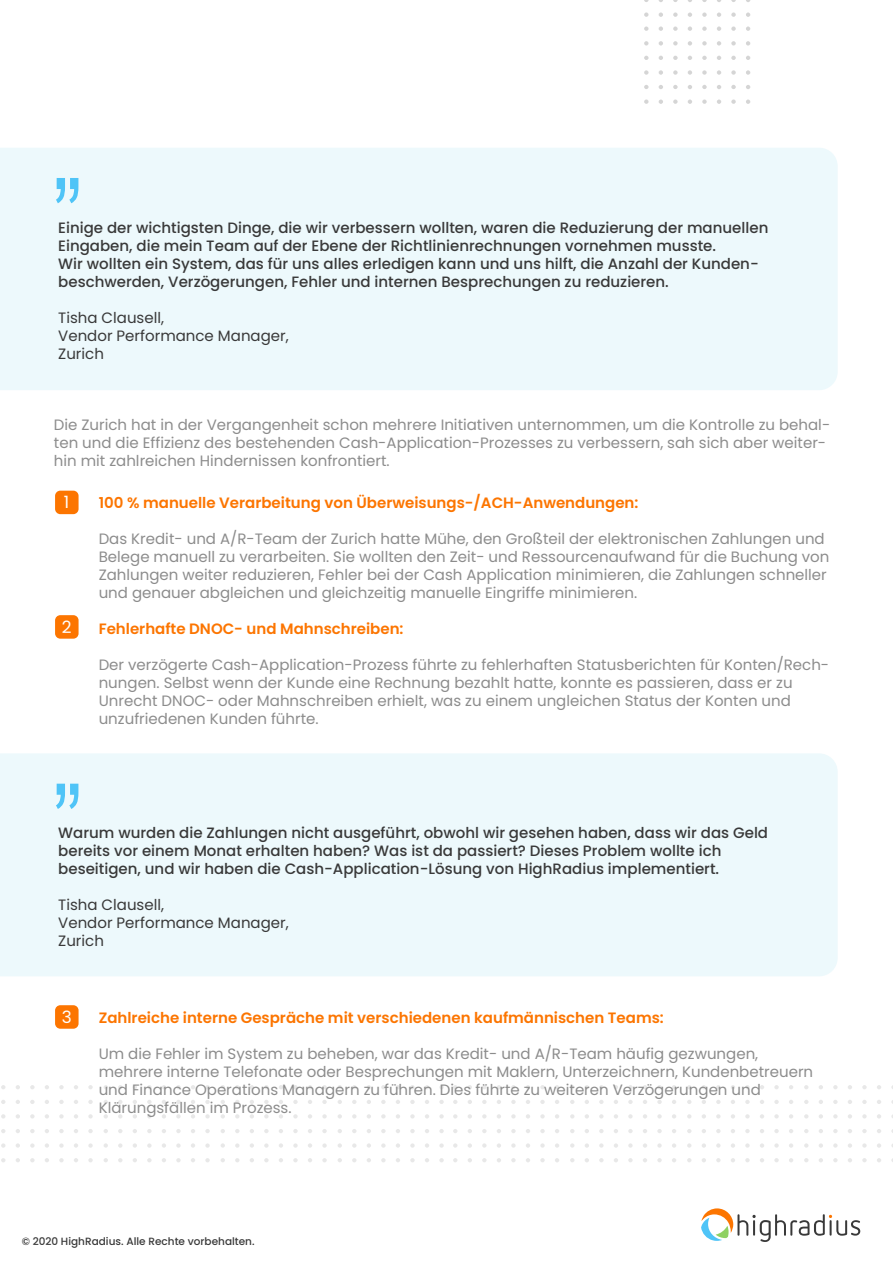
<style>
.page{position:relative;width:893px;height:1263px;background:#fff}
.page>*{position:absolute;margin:0;border:0;box-sizing:border-box;transform-origin:0 0}
.t1{font:108px "Arial Narrow";color:#4fc4f7}
.t2{font:16.95px "Poppins";color:#fff}
.t3{font:15px/18px "Poppins";color:#8c8c8c}
.t4{font:500 15px/18px "Poppins";color:#393939}
.t5{font:600 15px "Poppins";color:#fc7500}
.t6{font:15px/18px "Poppins";color:#393939}
.t7{font:500 10.5px "Poppins";color:#393939}
</style>
<div class="page">
<svg style="left:701px;top:1208px;width:159px;height:34px"></svg>
<svg style="left:1px;top:1085px;width:92px;height:77px"></svg>
<svg style="left:104px;top:1085px;width:106px;height:77px"></svg>
<svg style="left:221px;top:1085px;width:106px;height:77px"></svg>
<svg style="left:338px;top:1085px;width:106px;height:77px"></svg>
<svg style="left:453px;top:1085px;width:106px;height:77px"></svg>
<svg style="left:570px;top:1085px;width:106px;height:77px"></svg>
<svg style="left:687px;top:1085px;width:106px;height:77px"></svg>
<svg style="left:804px;top:1085px;width:89px;height:77px"></svg>
<svg style="left:644px;top:0;width:106px;height:17px"></svg>
<svg style="left:644px;top:27px;width:106px;height:77px"></svg>
<div style="left:55px;top:491px;width:24px;height:23px;background:#fc7500;border-radius:5px"></div>
<div style="left:55px;top:615px;width:24px;height:24px;background:#fc7500;border-radius:5px"></div>
<div style="left:55px;top:1005px;width:24px;height:24px;background:#fc7500;border-radius:5px"></div>
<div style="left:0;top:148px;width:838px;height:242px;background:#edf9fc"></div>
<div style="left:0;top:753px;width:838px;height:223px;background:#edf9fc"></div>
<h1 class="t1" style="left:53px;top:138px;width:31px">”</h1>
<p class="t4" style="left:58px;top:218px;width:712px">Einige der wichtigsten Dinge, die wir verbessern wollten, waren die Reduzierung der manuellen Eingaben, die mein Team auf der Ebene der Richtlinienrechnungen vornehmen musste.<br>Wir wollten ein System, das für uns alles erledigen kann und uns hilft, die Anzahl der Kunden&shy;beschwerden, Verzögerungen, Fehler und internen Besprechungen zu reduzieren.</p>
<p class="t6" style="left:58px;top:308px;width:232px">Tisha Clausell,<br>Vendor Performance Manager,<br>Zurich</p>
<p class="t3" style="left:54px;top:416px;width:778px">Die Zurich hat in der Vergangenheit schon mehrere Initiativen unternommen, um die Kontrolle zu behal&shy;ten und die Effizienz des bestehenden Cash-Application-Prozesses zu verbessern, sah sich aber weiter&shy;hin mit zahlreichen Hindernissen konfrontiert.</p>
<p class="t5" style="left:99px;top:494px;width:541px">100 % manuelle Verarbeitung von Überweisungs-/ACH-Anwendungen:</p>
<p class="t3" style="left:99px;top:530px;width:732px">Das Kredit- und A/R-Team der Zurich hatte Mühe, den Großteil der elektronischen Zahlungen und Belege manuell zu verarbeiten. Sie wollten den Zeit- und Ressourcenaufwand für die Buchung von Zahlungen weiter reduzieren, Fehler bei der Cash Application minimieren, die Zahlungen schneller und genauer abgleichen und gleichzeitig manuelle Eingriffe minimieren.</p>
<p class="t5" style="left:99px;top:620px;width:306px">Fehlerhafte DNOC- und Mahnschreiben:</p>
<p class="t3" style="left:99px;top:656px;width:732px">Der verzögerte Cash-Application-Prozess führte zu fehlerhaften Statusberichten für Konten/Rech&shy;nungen. Selbst wenn der Kunde eine Rechnung bezahlt hatte, konnte es passieren, dass er zu Unrecht DNOC- oder Mahnschreiben erhielt, was zu einem ungleichen Status der Konten und unzufriedenen Kunden führte.</p>
<p class="t2" style="left:64px;top:493px;width:7px">1</p>
<p class="t2" style="left:62px;top:617px;width:11px">2</p>
<h1 class="t1" style="left:53px;top:744px;width:31px">”</h1>
<p class="t4" style="left:58px;top:824px;width:711px">Warum wurden die Zahlungen nicht ausgeführt, obwohl wir gesehen haben, dass wir das Geld bereits vor einem Monat erhalten haben? Was ist da passiert? Dieses Problem wollte ich beseitigen, und wir haben die Cash-Application-Lösung von HighRadius implementiert.</p>
<p class="t6" style="left:58px;top:896px;width:232px">Tisha Clausell,<br>Vendor Performance Manager,<br>Zurich</p>
<p class="t2" style="left:62px;top:1007px;width:11px">3</p>
<p class="t5" style="left:99px;top:1008px;width:567px">Zahlreiche interne Gespräche mit verschiedenen kaufmännischen Teams:</p>
<p class="t3" style="left:99px;top:1044px;width:716px">Um die Fehler im System zu beheben, war das Kredit- und A/R-Team häufig gezwungen, mehrere interne Telefonate oder Besprechungen mit Maklern, Unterzeichnern, Kundenbetreuern und Finance Operations Managern zu führen. Dies führte zu weiteren Verzögerungen und Klärungsfällen im Prozess.</p>
<p class="t7" style="left:22px;top:1235px;width:234px">© 2020 HighRadius. Alle Rechte vorbehalten.</p>
</div>
